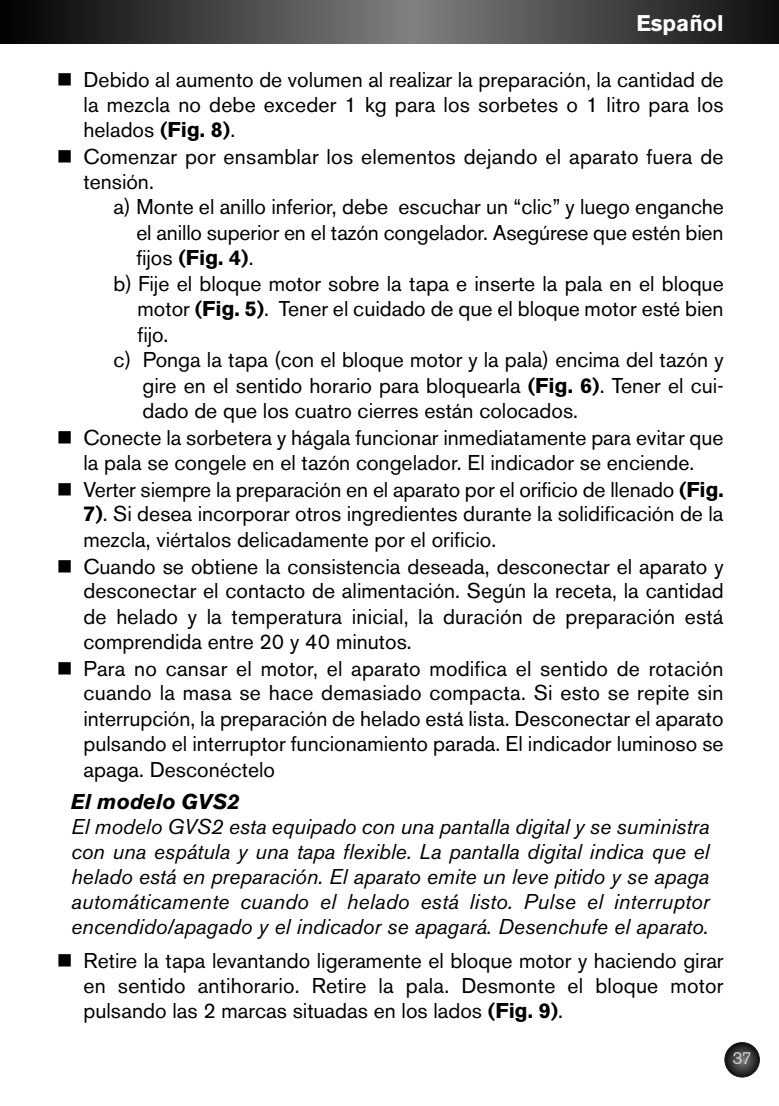
<style>
.page{position:relative;width:779px;height:1106px;background:#fff}
.page>*{position:absolute;margin:0;border:0;box-sizing:border-box;transform-origin:0 0}
.t1{font:700 22.5px "Akzidenz Grotesk BE";color:#fff}
.t2{font:21.25px/25.2px "Akzidenz Grotesk BE";color:#000;text-align:justify}
.t3{font:italic 21.25px/25px "Akzidenz Grotesk BE";color:#000;text-align:justify}
.t4{font:700 21.25px "Akzidenz Grotesk BE";color:#000}
.t5{font:italic 700 21.25px "Akzidenz Grotesk BE";color:#000}
.t6{font:17.5px "Akzidenz Grotesk BE";color:#ccc}
.s1{font-weight:700}
.s2{font-weight:400}
</style>
<div class="page">
<svg style="left:1px;top:0;width:777px;height:44px;background:#434343"></svg>
<svg style="left:725px;top:1043px;width:33px;height:34px"></svg>
<div style="left:724px;top:1042px;width:35px;height:35px;border:2px solid #000;border-radius:50%"></div>
<hr style="left:0;top:0;width:1px;height:44px;background:#020202">
<p class="t1" style="left:636px;top:15px;width:89px">Español</p>
<p class="t2" style="left:83px;top:70px;width:641px;text-indent:-27px">■ Debido al aumento de volumen al realizar la preparación, la cantidad de la mezcla no debe exceder 1 kg para los sorbetes o 1 litro para los helados <span class="s1">(Fig. 8)</span>.</p>
<p class="t2" style="left:83px;top:147px;width:641px;line-height:24.5px;text-indent:-27px">■ Comenzar por ensamblar los elementos dejando el aparato fuera de tensión.</p>
<p class="t2" style="left:114px;top:197px;width:611px">a) Monte el anillo inferior, debe escuchar un “clic” y luego enganche</p>
<p class="t2" style="left:136px;top:222px;width:588px">el anillo superior en el tazón congelador. Asegúrese que estén bien</p>
<p class="t4" style="left:136px;top:250px;width:119px"><span class="s2">fijos</span> (Fig. 4)<span class="s2">.</span></p>
<p class="t2" style="left:114px;top:273px;width:611px">b) Fije el bloque motor sobre la tapa e inserte la pala en el bloque</p>
<p class="t2" style="left:137px;top:299px;width:587px">motor <span class="s1">(Fig. 5)</span>. Tener el cuidado de que el bloque motor esté bien</p>
<p class="t2" style="left:137px;top:324px;width:32px">fijo.</p>
<p class="t2" style="left:114px;top:350px;width:611px">c) Ponga la tapa (con el bloque motor y la pala) encima del tazón y</p>
<p class="t2" style="left:142px;top:375px;width:582px">gire en el sentido horario para bloquearla <span class="s1">(Fig. 6)</span>. Tener el cui-</p>
<p class="t2" style="left:142px;top:401px;width:437px">dado de que los cuatro cierres están colocados.</p>
<p class="t2" style="left:57px;top:428px;width:668px;line-height:24.5px;text-align:center">■ Conecte la sorbetera y hágala funcionar inmediatamente para evitar que la pala se congele en el tazón congelador. El indicador se enciende.</p>
<p class="t2" style="left:83px;top:479px;width:641px;text-indent:-27px">■ Verter siempre la preparación en el aparato por el orificio de llenado <span class="s1">(Fig.<br>7)</span>. Si desea incorporar otros ingredientes durante la solidificación de la mezcla, viértalos delicadamente por el orificio.</p>
<p class="t2" style="left:83px;top:556px;width:641px;text-indent:-27px">■ Cuando se obtiene la consistencia deseada, desconectar el aparato y desconectar el contacto de alimentación. Según la receta, la cantidad de helado y la temperatura inicial, la duración de preparación está comprendida entre 20 y 40 minutos.</p>
<p class="t2" style="left:83px;top:658px;width:641px;text-indent:-27px">■ Para no cansar el motor, el aparato modifica el sentido de rotación cuando la masa se hace demasiado compacta. Si esto se repite sin interrupción, la preparación de helado está lista. Desconectar el aparato pulsando el interruptor funcionamiento parada. El indicador luminoso se apaga. Desconéctelo</p>
<p class="t5" style="left:71px;top:794px;width:170px">El modelo GVS2</p>
<p class="t3" style="left:71px;top:816px;width:639px">El modelo GVS2 esta equipado con una pantalla digital y se suministra con una espátula y una tapa flexible. La pantalla digital indica que el helado está en preparación. El aparato emite un leve pitido y se apaga automáticamente cuando el helado está listo. Pulse el interruptor encendido/apagado y el indicador se apagará. Desenchufe el aparato.</p>
<p class="t2" style="left:83px;top:950px;width:641px;text-indent:-27px">■ Retire la tapa levantando ligeramente el bloque motor y haciendo girar en sentido antihorario. Retire la pala. Desmonte el bloque motor pulsando las 2 marcas situadas en los lados <span class="s1">(Fig. 9)</span>.</p>
<p class="t6" style="left:732px;top:1051px;width:21px">37</p>
</div>
